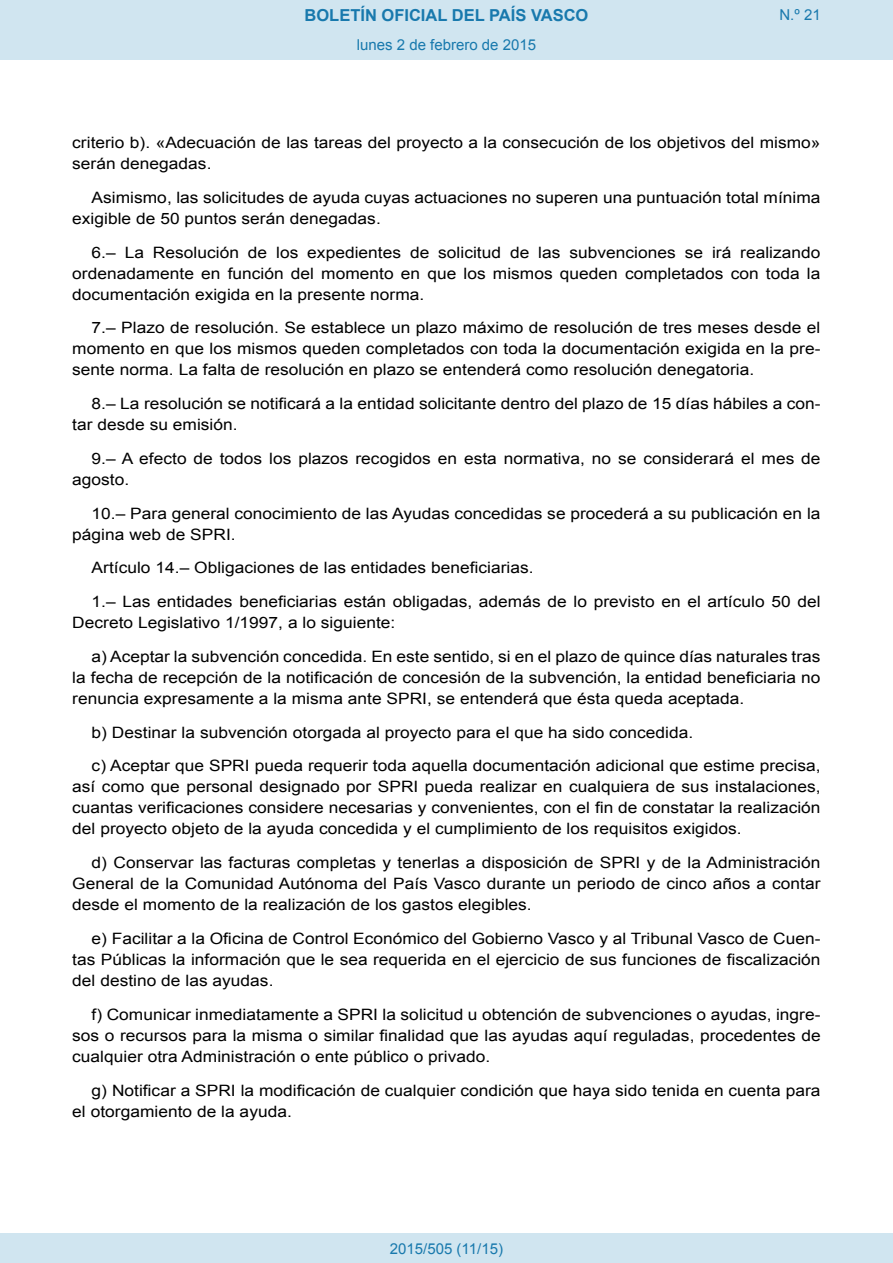
<style>
.page{position:relative;width:893px;height:1263px;background:#fff}
.page>*{position:absolute;margin:0;border:0;box-sizing:border-box;transform-origin:0 0}
.t1{font:700 16.5px "Arial";color:#1879ad}
.BOPVDetalle{font:15.6px/21px "Arial";color:#000;scale:1.11 1}
.Paginacion_Centro{font:15px "Arial";color:#1879ad}
</style>
<div class="page">
<div style="left:0;top:0;width:893px;height:60px;background:#d0e5f0"></div>
<div style="left:0;top:1233px;width:893px;height:30px;background:#d0e5f0"></div>
<p class="t1" style="left:305px;top:4px;width:285px">BOLETÍN OFICIAL DEL PAÍS VASCO</p>
<p class="Paginacion_Centro" style="left:357px;top:35px;width:181px">lunes 2 de febrero de 2015</p>
<p class="Paginacion_Centro" style="left:779px;top:5px;width:43px">N.º 21</p>
<p class="BOPVDetalle" style="left:72px;top:132px;width:676px">criterio b). «Adecuación de las tareas del proyecto a la consecución de los objetivos del mismo» serán denegadas.</p>
<p class="BOPVDetalle" style="left:72px;top:187px;width:676px;text-indent:19px">Asimismo, las solicitudes de ayuda cuyas actuaciones no superen una puntuación total mínima exigible de 50 puntos serán denegadas.</p>
<p class="BOPVDetalle" style="left:72px;top:242px;width:676px;text-align:justify;text-indent:19px">6.– La Resolución de los expedientes de solicitud de las subvenciones se irá realizando ordenadamente en función del momento en que los mismos queden completados con toda la documentación exigida en la presente norma.</p>
<p class="BOPVDetalle" style="left:72px;top:318px;width:676px;text-align:justify;text-indent:19px">7.– Plazo de resolución. Se establece un plazo máximo de resolución de tres meses desde el momento en que los mismos queden completados con toda la documentación exigida en la pre&shy;sente norma. La falta de resolución en plazo se entenderá como resolución denegatoria.</p>
<p class="BOPVDetalle" style="left:72px;top:393px;width:676px;text-indent:19px">8.– La resolución se notificará a la entidad solicitante dentro del plazo de 15 días hábiles a con&shy;tar desde su emisión.</p>
<p class="BOPVDetalle" style="left:72px;top:448px;width:676px;text-indent:19px">9.– A efecto de todos los plazos recogidos en esta normativa, no se considerará el mes de agosto.</p>
<p class="BOPVDetalle" style="left:72px;top:503px;width:676px;text-indent:19px">10.– Para general conocimiento de las Ayudas concedidas se procederá a su publicación en la página web de SPRI.</p>
<p class="BOPVDetalle" style="left:92px;top:558px;width:400px">Artículo 14.– Obligaciones de las entidades beneficiarias.</p>
<p class="BOPVDetalle" style="left:72px;top:591px;width:676px;text-indent:19px">1.– Las entidades beneficiarias están obligadas, además de lo previsto en el artículo 50 del<br>Decreto Legislativo 1/1997, a lo siguiente:</p>
<p class="BOPVDetalle" style="left:72px;top:646px;width:676px;text-align:justify;text-indent:19px">a) Aceptar la subvención concedida. En este sentido, si en el plazo de quince días naturales tras la fecha de recepción de la notificación de concesión de la subvención, la entidad beneficiaria no renuncia expresamente a la misma ante SPRI, se entenderá que ésta queda aceptada.</p>
<p class="BOPVDetalle" style="left:92px;top:722px;width:543px">b) Destinar la subvención otorgada al proyecto para el que ha sido concedida.</p>
<p class="BOPVDetalle" style="left:72px;top:756px;width:676px;text-align:justify;text-indent:19px">c) Aceptar que SPRI pueda requerir toda aquella documentación adicional que estime precisa, así como que personal designado por SPRI pueda realizar en cualquiera de sus instalaciones, cuantas verificaciones considere necesarias y convenientes, con el fin de constatar la realización del proyecto objeto de la ayuda concedida y el cumplimiento de los requisitos exigidos.</p>
<p class="BOPVDetalle" style="left:72px;top:852px;width:676px;text-align:justify;text-indent:19px">d) Conservar las facturas completas y tenerlas a disposición de SPRI y de la Administración General de la Comunidad Autónoma del País Vasco durante un periodo de cinco años a contar desde el momento de la realización de los gastos elegibles.</p>
<p class="BOPVDetalle" style="left:72px;top:928px;width:676px;text-align:justify;text-indent:19px">e) Facilitar a la Oficina de Control Económico del Gobierno Vasco y al Tribunal Vasco de Cuen&shy;tas Públicas la información que le sea requerida en el ejercicio de sus funciones de fiscalización del destino de las ayudas.</p>
<p class="BOPVDetalle" style="left:72px;top:1004px;width:676px;text-align:justify;text-indent:19px">f) Comunicar inmediatamente a SPRI la solicitud u obtención de subvenciones o ayudas, ingre&shy;sos o recursos para la misma o similar finalidad que las ayudas aquí reguladas, procedentes de cualquier otra Administración o ente público o privado.</p>
<p class="BOPVDetalle" style="left:72px;top:1080px;width:675px;text-indent:19px">g) Notificar a SPRI la modificación de cualquier condición que haya sido tenida en cuenta para el otorgamiento de la ayuda.</p>
<p class="Paginacion_Centro" style="left:390px;top:1238px;width:115px">2015/505 (11/15)</p>
</div>
